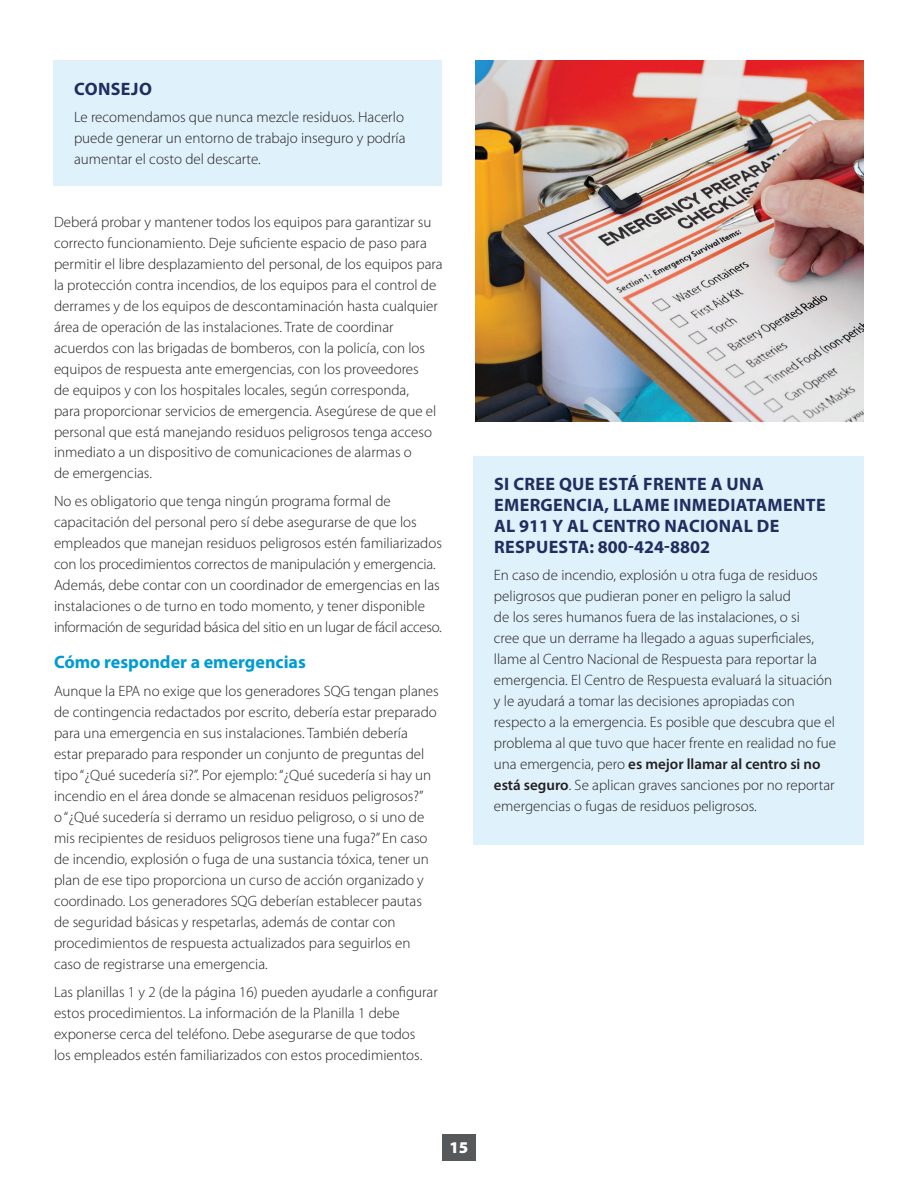
<style>
.page{position:relative;width:918px;height:1188px;background:#fff}
.page>*{position:absolute;margin:0;border:0;box-sizing:border-box;transform-origin:0 0}
.t1{font:700 18px/21px "Myriad Pro";letter-spacing:.02em;color:#1f2e60}
.t2{font:700 18px "Myriad Pro";color:#009bd5}
.t3{font:900 16.5px "Myriad Pro";color:#fff}
.t4{font:300 15px/21px "Myriad Pro";color:#231f20}
.s1{font-weight:600}
</style>
<div class="page">
<div style="left:442px;top:1134px;width:34px;height:27px;background:#57585a"></div>
<div style="left:54px;top:61px;width:388px;height:125px;background:#dff1fa"></div>
<div style="left:474px;top:456px;width:390px;height:389px;background:#dff1fa"></div>
<img style="left:476px;top:61px;width:388px;height:360px">
<p class="t1" style="left:74px;top:78px;width:79px">CONSEJO</p>
<p class="t4" style="left:74px;top:107px;width:333px;text-align:justify">Le recomendamos que nunca mezcle residuos. Hacerlo puede generar un entorno de trabajo inseguro y podría aumentar el costo del descarte.</p>
<p class="t4" style="left:54px;top:211px;width:390px">Deberá probar y mantener todos los equipos para garantizar su correcto funcionamiento. Deje suficiente espacio de paso para permitir el libre desplazamiento del personal, de los equipos para la protección contra incendios, de los equipos para el control de derrames y de los equipos de descontaminación hasta cualquier área de operación de las instalaciones. Trate de coordinar acuerdos con las brigadas de bomberos, con la policía, con los equipos de respuesta ante emergencias, con los proveedores<br>de equipos y con los hospitales locales, según corresponda,<br>para proporcionar servicios de emergencia. Asegúrese de que el personal que está manejando residuos peligrosos tenga acceso inmediato a un dispositivo de comunicaciones de alarmas o<br>de emergencias.</p>
<p class="t4" style="left:54px;top:491px;width:389px">No es obligatorio que tenga ningún programa formal de capacitación del personal pero sí debe asegurarse de que los empleados que manejan residuos peligrosos estén familiarizados con los procedimientos correctos de manipulación y emergencia.<br>Además, debe contar con un coordinador de emergencias en las instalaciones o de turno en todo momento, y tener disponible información de seguridad básica del sitio en un lugar de fácil acceso.</p>
<p class="t2" style="left:54px;top:652px;width:253px">Cómo responder a emergencias</p>
<p class="t4" style="left:54px;top:681px;width:386px">Aunque la EPA no exige que los generadores SQG tengan planes de contingencia redactados por escrito, debería estar preparado para una emergencia en sus instalaciones. También debería estar preparado para responder un conjunto de preguntas del tipo “¿Qué sucedería si?”. Por ejemplo: “¿Qué sucedería si hay un incendio en el área donde se almacenan residuos peligrosos?”<br>o “¿Qué sucedería si derramo un residuo peligroso, o si uno de mis recipientes de residuos peligrosos tiene una fuga?” En caso de incendio, explosión o fuga de una sustancia tóxica, tener un plan de ese tipo proporciona un curso de acción organizado y coordinado. Los generadores SQG deberían establecer pautas de seguridad básicas y respetarlas, además de contar con procedimientos de respuesta actualizados para seguirlos en caso de registrarse una emergencia.</p>
<p class="t4" style="left:54px;top:982px;width:385px">Las planillas 1 y 2 (de la página 16) pueden ayudarle a configurar estos procedimientos. La información de la Planilla 1 debe exponerse cerca del teléfono. Debe asegurarse de que todos<br>los empleados estén familiarizados con estos procedimientos.</p>
<p class="t1" style="left:494px;top:473px;width:333px">SI CREE QUE ESTÁ FRENTE A UNA<br>EMERGENCIA, LLAME INMEDIATAMENTE<br>AL 911 Y AL CENTRO NACIONAL DE<br>RESPUESTA: 800-424-8802</p>
<p class="t4" style="left:494px;top:565px;width:344px">En caso de incendio, explosión u otra fuga de residuos peligrosos que pudieran poner en peligro la salud<br>de los seres humanos fuera de las instalaciones, o si<br>cree que un derrame ha llegado a aguas superficiales, llame al Centro Nacional de Respuesta para reportar la emergencia. El Centro de Respuesta evaluará la situación y le ayudará a tomar las decisiones apropiadas con respecto a la emergencia. Es posible que descubra que el problema al que tuvo que hacer frente en realidad no fue una emergencia, pero <span class="s1">es mejor llamar al centro si no está seguro</span>. Se aplican graves sanciones por no reportar emergencias o fugas de residuos peligrosos.</p>
<p class="t3" style="left:450px;top:1138px;width:20px">15</p>
</div>
